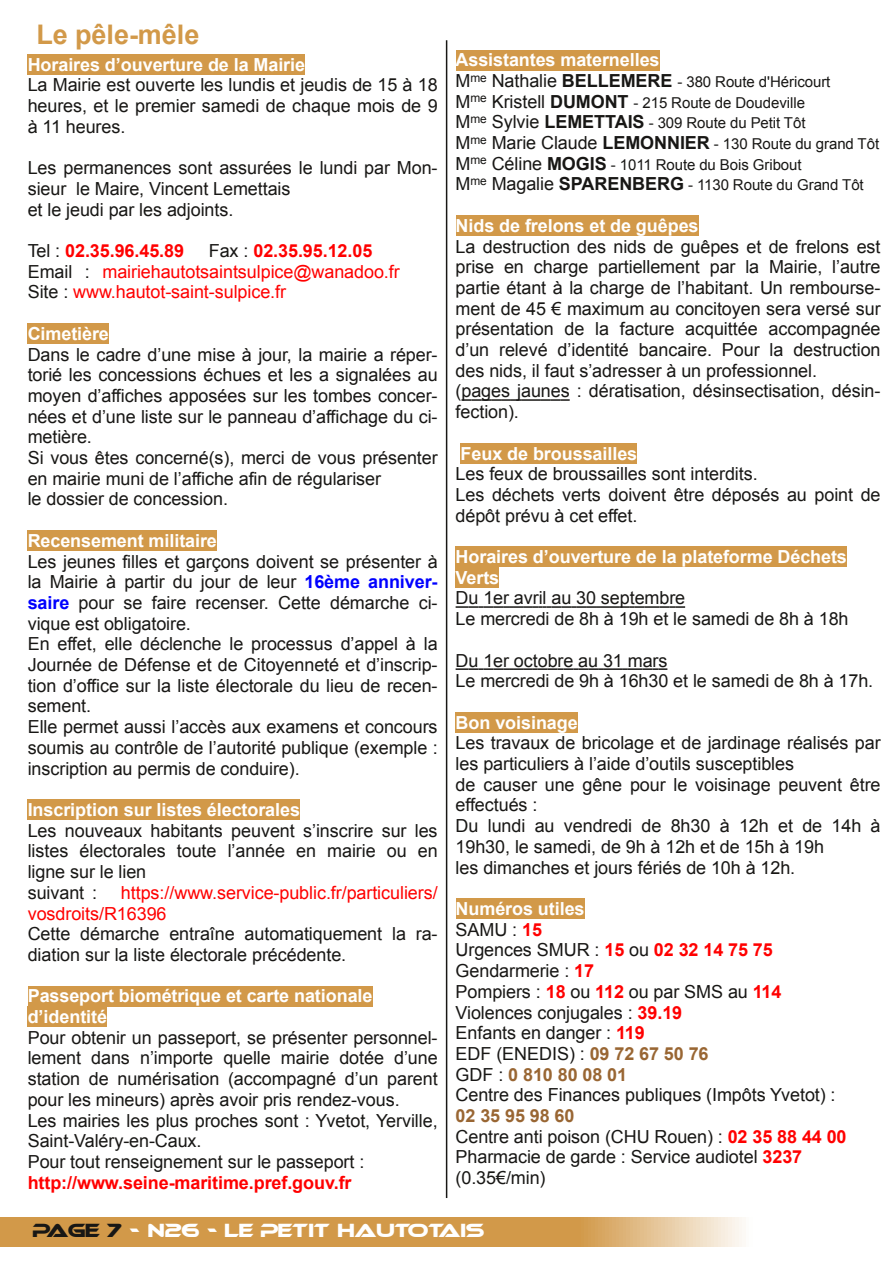
<style>
.page{position:relative;width:893px;height:1263px;background:#fff}
.page>*{position:absolute;margin:0;border:0;box-sizing:border-box;transform-origin:0 0}
.t1{font:700 27px "Arial";color:#d29949}
.t2{font:18px/20.7px "Arial";letter-spacing:-.005em;color:#181715}
.t3{font:700 18px/20.7px "Arial";letter-spacing:-.005em;color:#fff}
.t4{font:18px/20.7px "Arial";letter-spacing:-.005em;color:#f00}
.t5{font:700 18px "Arial";letter-spacing:-.005em;color:#f00}
.t6{font:18px "Ethnocentric";letter-spacing:-.005em;color:#fff}
.t7{font:15px/20.7px "Arial";letter-spacing:-.005em;color:#181715}
.s1{font-weight:400;color:#181715}
.s2{font-size:18px}
.s3{font-weight:700;font-size:18px}
.s4{font-weight:700;color:#fff}
.s5{font-weight:700;color:#f00}
.s6{font-weight:700;color:#963}
.s7{color:#181715}
.s8{font-weight:700}
.s9{font-weight:700;color:#00f}
</style>
<div class="page">
<div style="left:28px;top:54px;width:277px;height:21px;background:#d29949"></div>
<div style="left:28px;top:324px;width:81px;height:20px;background:#d29949"></div>
<div style="left:28px;top:531px;width:189px;height:20px;background:#d29949"></div>
<div style="left:28px;top:800px;width:272px;height:20px;background:#d29949"></div>
<div style="left:28px;top:986px;width:344px;height:20px;background:#d29949"></div>
<div style="left:28px;top:1007px;width:79px;height:20px;background:#d29949"></div>
<div style="left:456px;top:50px;width:203px;height:20px;background:#d29949"></div>
<div style="left:456px;top:216px;width:242px;height:20px;background:#d29949"></div>
<div style="left:461px;top:443px;width:176px;height:20px;background:#d29949"></div>
<div style="left:456px;top:547px;width:391px;height:20px;background:#d29949"></div>
<div style="left:456px;top:567px;width:43px;height:21px;background:#d29949"></div>
<div style="left:456px;top:712px;width:122px;height:20px;background:#d29949"></div>
<div style="left:456px;top:899px;width:128px;height:20px;background:#d29949"></div>
<svg style="left:461px;top:399px;width:109px;height:2px"></svg>
<svg style="left:456px;top:606px;width:229px;height:2px"></svg>
<svg style="left:456px;top:668px;width:211px;height:2px"></svg>
<svg style="left:0;top:1217px;width:742px;height:30px;background:#d6a35b"></svg>
<hr style="left:446px;top:40px;width:1px;height:1158px;background:#181715">
<h1 class="t1" style="left:36px;top:19px;width:165px">Le pêle-mêle</h1>
<p class="t3" style="left:28px;top:54px;width:279px">Horaires d’ouverture de la Mairie</p>
<p class="t2" style="left:28px;top:75px;width:411px;text-align:justify">La Mairie est ouverte les lundis et jeudis de 15 à 18 heures, et le premier samedi de chaque mois de 9 à 11 heures.</p>
<p class="t2" style="left:28px;top:158px;width:411px">Les permanences sont assurées le lundi par Mon&shy;sieur le Maire, Vincent Lemettais<br>et le jeudi par les adjoints.</p>
<p class="t5" style="left:28px;top:241px;width:158px"><span class="s1">Tel :</span> 02.35.96.45.89</p>
<p class="t3" style="left:456px;top:50px;width:205px">Assistantes maternelles</p>
<p class="t7" style="left:456px;top:71px;width:425px"><span class="s2">M</span><sup>me</sup> <span class="s2">Nathalie</span> <span class="s3">BELLEMERE</span> - 380 Route d'Héricourt<br><span class="s2">M</span><sup>me</sup> <span class="s2">Kristell</span> <span class="s3">DUMONT</span> - 215 Route de Doudeville<br><span class="s2">M</span><sup>me</sup> <span class="s2">Sylvie</span> <span class="s3">LEMETTAIS</span> - 309 Route du Petit Tôt<br><span class="s2">M</span><sup>me</sup> <span class="s2">Marie Claude</span> <span class="s3">LEMONNIER</span> - 130 Route du grand Tôt <span class="s2">M</span><sup>me</sup> <span class="s2">Céline</span> <span class="s3">MOGIS</span> - 1011 Route du Bois Gribout<br><span class="s2">M</span><sup>me</sup> <span class="s2">Magalie</span> <span class="s3">SPARENBERG</span> - 1130 Route du Grand Tôt</p>
<p class="t3" style="left:456px;top:215px;width:244px">Nids de frelons et de guêpes</p>
<p class="t2" style="left:456px;top:236px;width:427px">La destruction des nids de guêpes et de frelons est prise en charge partiellement par la Mairie, l’autre partie étant à la charge de l’habitant. Un rembourse&shy;ment de 45 € maximum au concitoyen sera versé sur présentation de la facture acquittée accompagnée d’un relevé d’identité bancaire. Pour la destruction des nids, il faut s’adresser à un professionnel.<br>(pages jaunes : dératisation, désinsectisation, désin&shy;fection).</p>
<p class="t3" style="left:461px;top:443px;width:178px">Feux de broussailles</p>
<p class="t2" style="left:456px;top:464px;width:426px">Les feux de broussailles sont interdits.<br>Les déchets verts doivent être déposés au point de dépôt prévu à cet effet.</p>
<p class="t3" style="left:456px;top:546px;width:393px">Horaires d’ouverture de la plateforme Déchets<br>Verts</p>
<p class="t2" style="left:456px;top:588px;width:394px">Du 1er avril au 30 septembre<br>Le mercredi de 8h à 19h et le samedi de 8h à 18h</p>
<p class="t2" style="left:456px;top:650px;width:419px">Du 1er octobre au 31 mars<br>Le mercredi de 9h à 16h30 et le samedi de 8h à 17h.</p>
<p class="t3" style="left:456px;top:712px;width:124px">Bon voisinage</p>
<p class="t2" style="left:456px;top:733px;width:427px">Les travaux de bricolage et de jardinage réalisés par les particuliers à l’aide d’outils susceptibles<br>de causer une gêne pour le voisinage peuvent être effectués :<br>Du lundi au vendredi de 8h30 à 12h et de 14h à 19h30, le samedi, de 9h à 12h et de 15h à 19h<br>les dimanches et jours fériés de 10h à 12h.</p>
<p class="t2" style="left:456px;top:898px;width:381px"><span class="s4">Numéros utiles<br></span>SAMU : <span class="s5">15<br></span>Urgences SMUR : <span class="s5">15</span> ou <span class="s5">02 32 14 75 75<br></span>Gendarmerie : <span class="s5">17<br></span>Pompiers : <span class="s5">18</span> ou <span class="s5">112</span> ou par SMS au <span class="s5">114<br></span>Violences conjugales : <span class="s5">39.19<br></span>Enfants en danger : <span class="s5">119<br></span>EDF (ENEDIS) : <span class="s6">09 72 67 50 76<br></span>GDF : <span class="s6">0 810 80 08 01<br></span>Centre des Finances publiques (Impôts Yvetot) :</p>
<p class="t2" style="left:456px;top:1105px;width:393px"><span class="s6">02 35 95 98 60<br></span>Centre anti poison (CHU Rouen) : <span class="s5">02 35 88 44 00<br></span>Pharmacie de garde : Service audiotel <span class="s5">3237 </span>(0.35€/min)</p>
<p class="t6" style="left:33px;top:1223px;width:453px"><span class="s7">PAGE 7</span> ‐ N26 ‐ LE PETIT HAUTOTAIS</p>
<p class="t4" style="left:28px;top:240px;width:374px;text-indent:181px"><span class="s7">Fax :</span> <span class="s8">02.35.95.12.05<br></span><span class="s7">Email :</span> mairiehautotsaintsulpice@wanadoo.fr<br><span class="s7">Site :</span> www.hautot-saint-sulpice.fr</p>
<p class="t3" style="left:28px;top:323px;width:83px">Cimetière</p>
<p class="t2" style="left:28px;top:344px;width:412px">Dans le cadre d’une mise à jour, la mairie a réper&shy;torié les concessions échues et les a signalées au moyen d’affiches apposées sur les tombes concer&shy;nées et d’une liste sur le panneau d’affichage du ci&shy;metière.<br>Si vous êtes concerné(s), merci de vous présenter en mairie muni de l’affiche afin de régulariser<br>le dossier de concession.</p>
<p class="t3" style="left:28px;top:530px;width:191px">Recensement militaire</p>
<p class="t2" style="left:28px;top:551px;width:411px">Les jeunes filles et garçons doivent se présenter à la Mairie à partir du jour de leur <span class="s9">16ème anniver&shy;saire</span> pour se faire recenser. Cette démarche ci&shy;vique est obligatoire.<br>En effet, elle déclenche le processus d’appel à la Journée de Défense et de Citoyenneté et d’inscrip&shy;tion d’office sur la liste électorale du lieu de recen&shy;sement.<br>Elle permet aussi l’accès aux examens et concours soumis au contrôle de l’autorité publique (exemple : inscription au permis de conduire).</p>
<p class="t3" style="left:28px;top:799px;width:274px">Inscription sur listes électorales</p>
<p class="t2" style="left:28px;top:820px;width:411px">Les nouveaux habitants peuvent s’inscrire sur les listes électorales toute l’année en mairie ou en ligne sur le lien<br>suivant :</p>
<p class="t4" style="left:28px;top:882px;width:411px;text-indent:93px">https://www.service-public.fr/particuliers/ vosdroits/R16396</p>
<p class="t2" style="left:28px;top:923px;width:411px">Cette démarche entraîne automatiquement la ra&shy;diation sur la liste électorale précédente.</p>
<p class="t3" style="left:28px;top:986px;width:346px">Passeport biométrique et carte nationale d’identité</p>
<p class="t2" style="left:28px;top:1027px;width:411px">Pour obtenir un passeport, se présenter personnel&shy;lement dans n’importe quelle mairie dotée d’une station de numérisation (accompagné d’un parent pour les mineurs) après avoir pris rendez-vous.<br>Les mairies les plus proches sont : Yvetot, Yerville, Saint-Valéry-en-Caux.<br>Pour tout renseignement sur le passeport :</p>
<p class="t5" style="left:28px;top:1172px;width:325px">http://www.seine-maritime.pref.gouv.fr</p>
</div>
